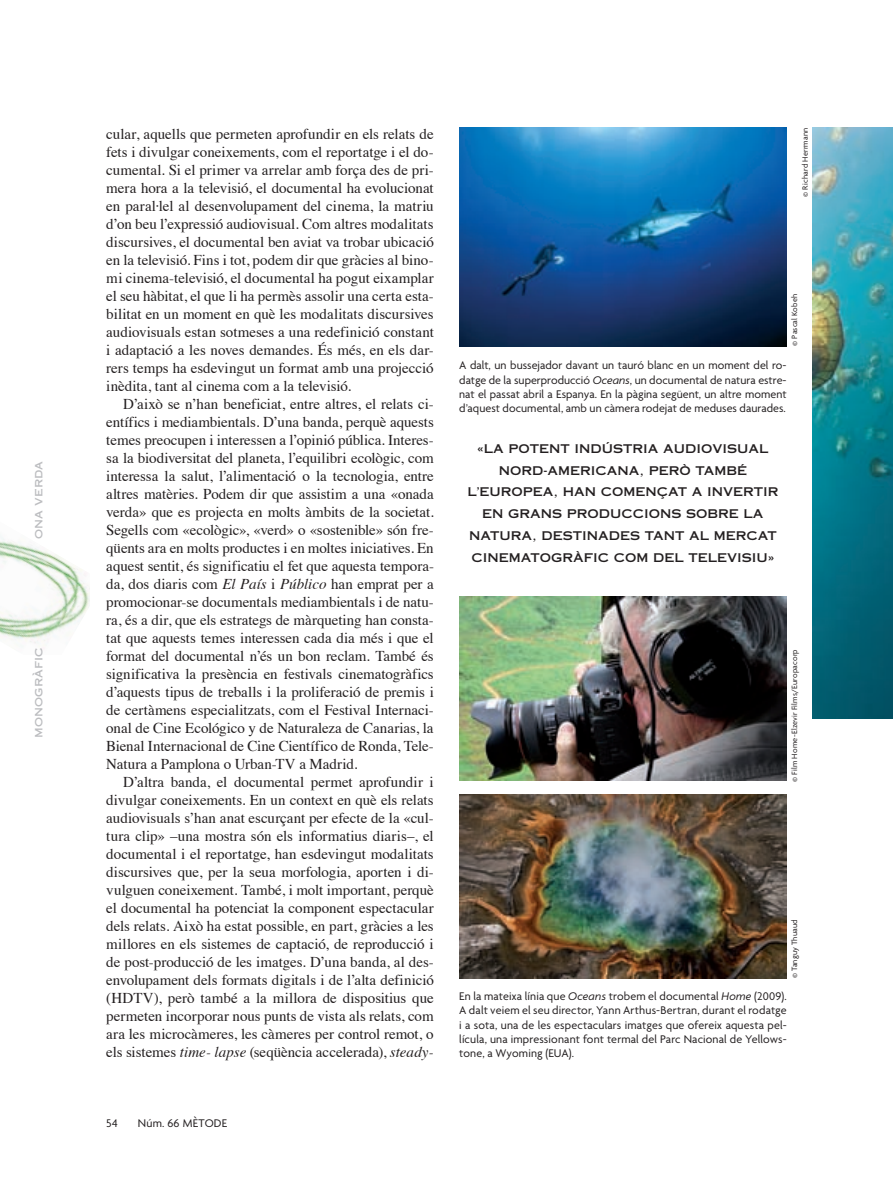
<style>
.page{position:relative;width:893px;height:1191px;background:#fff}
.page>*{position:absolute;margin:0;border:0;box-sizing:border-box;transform-origin:0 0}
.t1{font:15px/18px "Times";color:#231f20;text-align:justify}
.t2{font:12px/14.2px "Agenda";letter-spacing:.005em;color:#231f20;text-align:justify}
.t3{font:12px/21.8px "Copperplate Thirty One AB";color:#231f20;text-align:center}
.t4{font:12px "Copperplate Thirty One AB";letter-spacing:.005em;color:#bcbdc0}
.t5{font:8.25px "Agenda";letter-spacing:.025em;color:#231f20}
.s1{font-style:italic}
</style>
<div class="page">
<img style="left:0;top:536px;width:89px;height:113px">
<img style="left:459px;top:128px;width:328px;height:218px">
<img style="left:459px;top:794px;width:328px;height:184px">
<img style="left:459px;top:597px;width:328px;height:184px">
<img style="left:812px;top:128px;width:81px;height:590px">
<p class="t4" style="left:31px;top:539px;width:79px;rotate:-90deg">ona verda</p>
<p class="t4" style="left:31px;top:737px;width:92px;rotate:-90deg">monogràfic</p>
<p class="t1" style="left:106px;top:126px;width:329px">cular, aquells que permeten aprofundir en els relats de fets i divulgar coneixements, com el reportatge i el do&shy;cumental. Si el primer va arrelar amb força des de pri&shy;mera hora a la televisió, el documental ha evolucionat en paral·lel al desenvolupament del cinema, la matriu d’on beu l’expressió audiovisual. Com altres modalitats discursives, el documental ben aviat va trobar ubicació en la televisió. Fins i tot, podem dir que gràcies al bino&shy;mi cinema-televisió, el documental ha pogut eixamplar el seu hàbitat, el que li ha permès assolir una certa esta&shy;bilitat en un moment en què les modalitats discursives audiovisuals estan sotmeses a una redefinició constant i adaptació a les noves demandes. És més, en els dar&shy;rers temps ha esdevingut un format amb una projecció inèdita, tant al cinema com a la televisió.</p>
<p class="t1" style="left:106px;top:396px;width:329px;text-indent:17px">D’això se n’han beneficiat, entre altres, el relats ci&shy;entífics i mediambientals. D’una banda, perquè aquests temes preocupen i interessen a l’opinió pública. Interes&shy;sa la biodiversitat del planeta, l’equilibri ecològic, com interessa la salut, l’alimentació o la tecnologia, entre altres matèries. Podem dir que assistim a una «onada verda» que es projecta en molts àmbits de la societat.<br>Segells com «ecològic», «verd» o «sostenible» són fre&shy;qüents ara en molts productes i en moltes iniciatives. En aquest sentit, és significatiu el fet que aquesta tempora&shy;da, dos diaris com <span class="s1">El País</span> i <span class="s1">Público</span> han emprat per a promocionar-se documentals mediambientals i de natu&shy;ra, és a dir, que els estrategs de màrqueting han consta&shy;tat que aquests temes interessen cada dia més i que el format del documental n’és un bon reclam. També és significativa la presència en festivals cinematogràfics d’aquests tipus de treballs i la proliferació de premis i de certàmens especialitzats, com el Festival Internaci&shy;onal de Cine Ecológico y de Naturaleza de Canarias, la Bienal Internacional de Cine Científico de Ronda, Tele-Natura a Pamplona o Urban-TV a Madrid.</p>
<p class="t1" style="left:106px;top:774px;width:329px;text-indent:17px">D’altra banda, el documental permet aprofundir i divulgar coneixements. En un context en què els relats audiovisuals s’han anat escurçant per efecte de la «cul&shy;tura clip» –una mostra són els informatius diaris–, el documental i el reportatge, han esdevingut modalitats discursives que, per la seua morfologia, aporten i di&shy;vulguen coneixement. També, i molt important, perquè el documental ha potenciat la component espectacular dels relats. Això ha estat possible, en part, gràcies a les millores en els sistemes de captació, de reproducció i de post-producció de les imatges. D’una banda, al des&shy;envolupament dels formats digitals i de l’alta definició (HDTV), però també a la millora de dispositius que permeten incorporar nous punts de vista als relats, com ara les microcàmeres, les càmeres per control remot, o els sistemes <span class="s1">time- lapse</span> (seqüència accelerada), <span class="s1">steady-</span></p>
<p class="t2" style="left:106px;top:1116px;width:13px">54</p>
<p class="t2" style="left:138px;top:1116px;width:91px">Núm. 66 MÈTODE</p>
<p class="t5" style="left:802px;top:197px;width:71px;rotate:-90deg">© Richard Herrmann</p>
<p class="t5" style="left:791px;top:345px;width:53px;rotate:-90deg">© Pascal Kobeh</p>
<p class="t2" style="left:459px;top:359px;width:329px">A dalt, un bussejador davant un tauró blanc en un moment del ro&shy;datge de la superproducció <span class="s1">Oceans</span>, un documental de natura estre&shy;nat el passat abril a Espanya. En la pàgina següent, un altre moment d’aquest documental, amb un càmera rodejat de meduses daurades.</p>
<p class="t3" style="left:467px;top:438px;width:313px">«LA POTENT INDÚSTRIA AUDIOVISUAL<br>NORD-AMERICANA, PERÒ TAMBÉ<br>L’EUROPEA, HAN COMENÇAT A INVERTIR<br>EN GRANS PRODUCCIONS SOBRE LA<br>NATURA, DESTINADES TANT AL MERCAT<br>CINEMATOGRÀFIC COM DEL TELEVISIU»</p>
<p class="t5" style="left:791px;top:781px;width:134px;rotate:-90deg">© Film Home-Elzevir Films/Europacorp</p>
<p class="t5" style="left:791px;top:978px;width:60px;rotate:-90deg">© Tanguy Thuaud</p>
<p class="t2" style="left:459px;top:990px;width:329px">En la mateixa línia que <span class="s1">Oceans</span> trobem el documental <span class="s1">Home</span> (2009).<br>A dalt veiem el seu director, Yann Arthus-Bertran, durant el rodatge i a sota, una de les espectaculars imatges que ofereix aquesta pel&shy;lícula, una impressionant font termal del Parc Nacional de Yellows&shy;tone, a Wyoming (EUA).</p>
</div>
